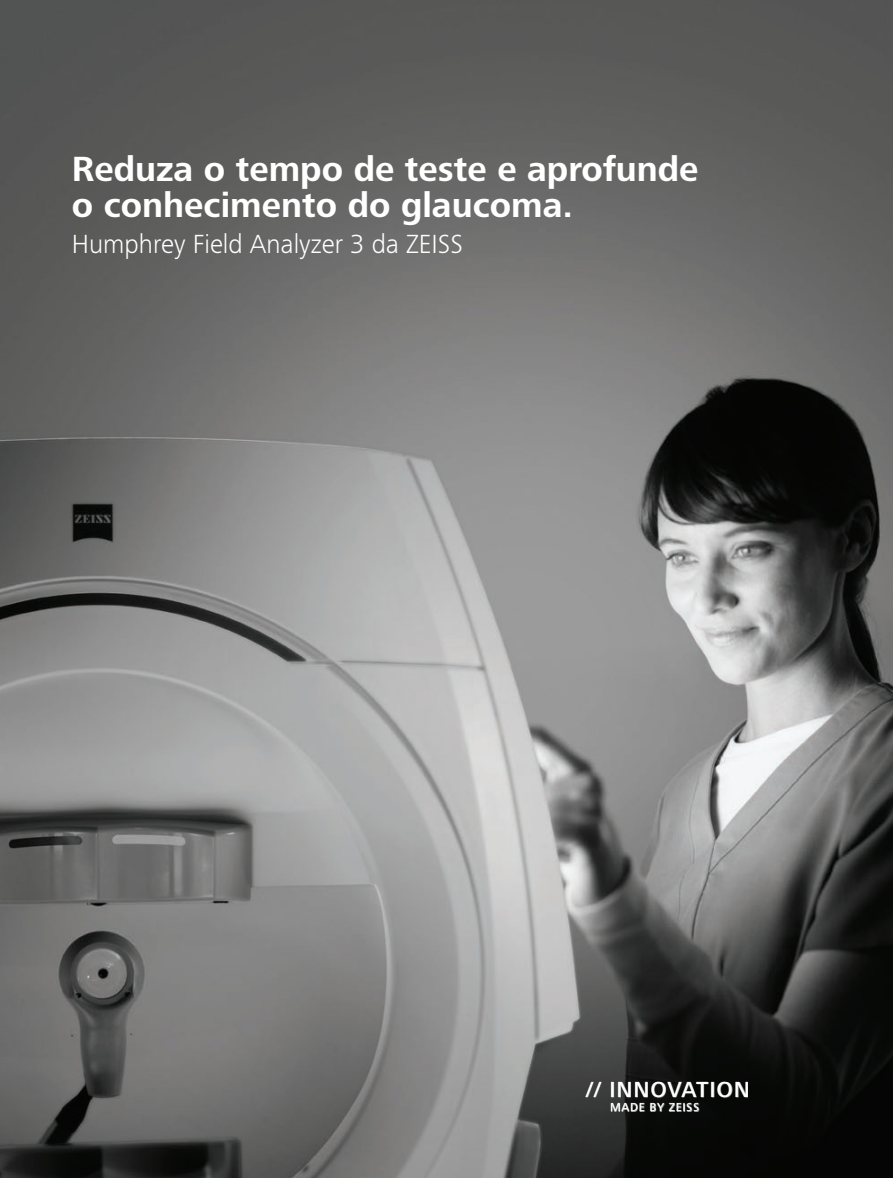
<style>
.page{position:relative;width:893px;height:1178px;background:#fff}
.page>*{position:absolute;margin:0;border:0;box-sizing:border-box;transform-origin:0 0}
.t1{font:700 36px/36px "ZEISS Frutiger Next W1 G";color:#fff}
.t2{font:300 27px "ZEISS Frutiger Next W1 G";color:#fff}
.t3{font:500 22.5px "ZEISS Frutiger Next W1 G";letter-spacing:.05em;color:#fff}
.t4{font:500 12px "ZEISS Frutiger Next W1 G";letter-spacing:.05em;color:#fff}
</style>
<div class="page">
<img style="left:0;top:0;width:893px;height:1178px">
<div style="left:586px;top:1082px;width:162px;height:29px;background:#fff;opacity:.8"></div>
<p class="t1" style="left:72px;top:149px;width:628px">Reduza o tempo de teste e aprofunde o conhecimento do glaucoma.</p>
<p class="t2" style="left:72px;top:225px;width:393px">Humphrey Field Analyzer 3 da ZEISS</p>
<p class="t3" style="left:586px;top:1074px;width:165px">// INNOVATION</p>
<p class="t4" style="left:610px;top:1099px;width:91px">MADE BY ZEISS</p>
</div>
